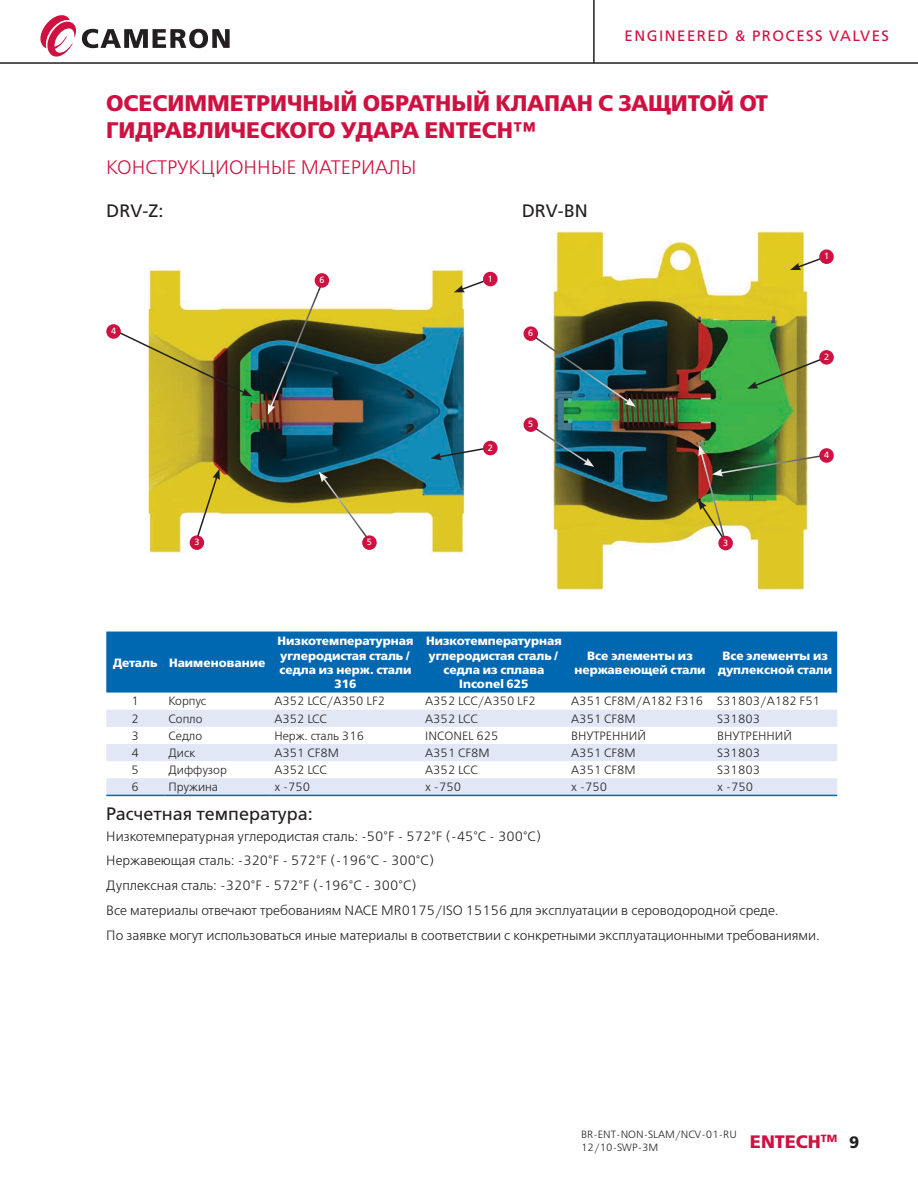
<style>
.page{position:relative;width:918px;height:1188px;background:#fff}
.page>*{position:absolute;margin:0;border:0;box-sizing:border-box;transform-origin:0 0}
.t1{font:22.5px/27px "Free Set Bold C";color:#cf1141}
.t2{font:19.5px "Free Set Light C";color:#cf1141}
.t3{font:18px "Free Set C";color:#231f20}
.t4{font:18px "Free Set Bold C";color:#cf1141}
.t5{font:15px "Free Set C";letter-spacing:.1em;color:#cf1141}
.t6{font:13.5px/24.8px "Free Set Light C";color:#231f20}
.t7{font:12px "Free Set Light C";color:#231f20}
.t8{font:12px/14.4px "Free Set Bold C";color:#fff;text-align:center}
.t9{font:10.5px "Free Set Light C";color:#231f20}
.t10{font:9px "Free Set C";color:#fff}
</style>
<div class="page">
<hr style="left:0;top:62px;width:918px;height:2px;background:#231f20">
<hr style="left:593px;top:0;width:2px;height:63px;background:#231f20">
<svg style="left:40px;top:15px;width:190px;height:42px"></svg>
<img style="left:552px;top:231px;width:257px;height:360px">
<img style="left:147px;top:268px;width:319px;height:286px">
<svg style="left:116px;top:329px;width:136px;height:67px"></svg>
<div style="left:106px;top:324px;width:15px;height:15px;background:#cf1141;border-radius:50%"></div>
<svg style="left:194px;top:469px;width:26px;height:74px"></svg>
<div style="left:190px;top:535px;width:14px;height:15px;background:#cf1141;border-radius:50%"></div>
<svg style="left:319px;top:472px;width:52px;height:71px"></svg>
<div style="left:362px;top:535px;width:15px;height:15px;background:#cf1141;border-radius:50%"></div>
<img style="left:268px;top:282px;width:55px;height:133px">
<div style="left:315px;top:273px;width:14px;height:15px;background:#cf1141;border-radius:50%"></div>
<svg style="left:454px;top:276px;width:40px;height:16px"></svg>
<div style="left:483px;top:272px;width:15px;height:14px;background:#cf1141;border-radius:50%"></div>
<svg style="left:431px;top:446px;width:63px;height:14px"></svg>
<div style="left:483px;top:441px;width:15px;height:14px;background:#cf1141;border-radius:50%"></div>
<img style="left:535px;top:333px;width:101px;height:74px">
<div style="left:524px;top:326px;width:14px;height:15px;background:#cf1141;border-radius:50%"></div>
<svg style="left:535px;top:424px;width:59px;height:43px"></svg>
<div style="left:524px;top:417px;width:14px;height:15px;background:#cf1141;border-radius:50%"></div>
<svg style="left:790px;top:254px;width:40px;height:16px"></svg>
<div style="left:819px;top:249px;width:15px;height:15px;background:#cf1141;border-radius:50%"></div>
<svg style="left:747px;top:355px;width:73px;height:34px"></svg>
<div style="left:819px;top:350px;width:15px;height:15px;background:#cf1141;border-radius:50%"></div>
<svg style="left:819px;top:448px;width:15px;height:15px"></svg>
<svg style="left:698px;top:445px;width:132px;height:100px"></svg>
<div style="left:718px;top:536px;width:15px;height:14px;background:#cf1141;border-radius:50%"></div>
<div style="left:106px;top:632px;width:731px;height:61px;background:#0067b1"></div>
<svg style="left:106px;top:710px;width:731px;height:85px;fill:#e1e7f5"></svg>
<hr style="left:106px;top:795px;width:58px;height:1px;background:#0067b1">
<hr style="left:164px;top:795px;width:106px;height:1px;background:#0067b1">
<hr style="left:270px;top:795px;width:151px;height:1px;background:#0067b1">
<hr style="left:421px;top:795px;width:146px;height:1px;background:#0067b1">
<hr style="left:567px;top:795px;width:146px;height:1px;background:#0067b1">
<hr style="left:713px;top:795px;width:124px;height:1px;background:#0067b1">
<p class="t5" style="left:625px;top:28px;width:266px">ENGINEERED &amp; PROCESS VALVES</p>
<h1 class="t1" style="left:106px;top:90px;width:35px">Осесимметри</h1>
<h1 class="t1" style="left:287px;top:90px;width:123px">чный обратн</h1>
<h1 class="t1" style="left:106px;top:90px;width:663px;text-indent:345px">ый клапан С ЗАЩИТОЙ ОТ<br>ГИДРАВЛИЧЕСКОГО УДАРА ENTECH™</h1>
<h2 class="t2" style="left:106px;top:157px;width:38px">КОНСТР</h2>
<h2 class="t2" style="left:177px;top:157px;width:80px">УКЦИОННЫЕ</h2>
<h2 class="t2" style="left:301px;top:157px;width:14px">МАТЕРИАЛЫ</h2>
<h3 class="t3" style="left:106px;top:201px;width:59px">DRV-Z:</h3>
<h3 class="t3" style="left:522px;top:201px;width:68px">DRV-BN</h3>
<p class="t10" style="left:111px;top:326px;width:7px">4</p>
<p class="t10" style="left:319px;top:275px;width:7px">6</p>
<p class="t10" style="left:488px;top:274px;width:7px">1</p>
<p class="t10" style="left:194px;top:537px;width:7px">3</p>
<p class="t10" style="left:367px;top:537px;width:7px">5</p>
<p class="t10" style="left:488px;top:443px;width:7px">2</p>
<p class="t10" style="left:528px;top:328px;width:7px">6</p>
<p class="t10" style="left:528px;top:419px;width:7px">5</p>
<p class="t10" style="left:723px;top:538px;width:7px">3</p>
<p class="t10" style="left:824px;top:251px;width:7px">1</p>
<p class="t10" style="left:824px;top:352px;width:7px">2</p>
<p class="t10" style="left:824px;top:450px;width:7px">4</p>
<p class="t8" style="left:113px;top:655px;width:154px">Деталь Наименование</p>
<p class="t8" style="left:278px;top:634px;width:137px">Низкотемпературная углеродистая сталь / седла из нерж. стали<br>316</p>
<p class="t8" style="left:426px;top:634px;width:137px">Низкотемпературная углеродистая сталь / седла из сплава<br>Inconel 625</p>
<p class="t8" style="left:574px;top:648px;width:133px">Все элементы из нержавеющей стали</p>
<p class="t8" style="left:718px;top:648px;width:116px">Все элементы из дуплексной стали</p>
<p class="t7" style="left:132px;top:695px;width:9px">1</p>
<p class="t7" style="left:169px;top:695px;width:39px">Корпус</p>
<p class="t7" style="left:274px;top:695px;width:112px">A352 LCC/A350 LF2</p>
<p class="t7" style="left:425px;top:695px;width:112px">A352 LCC/A350 LF2</p>
<p class="t7" style="left:571px;top:695px;width:250px">A351 CF8M/A182 F316 S31803/A182 F51</p>
<p class="t7" style="left:132px;top:712px;width:9px">2</p>
<p class="t7" style="left:169px;top:712px;width:35px">Сопло</p>
<p class="t7" style="left:274px;top:712px;width:54px">A352 LCC</p>
<p class="t7" style="left:425px;top:712px;width:54px">A352 LCC</p>
<p class="t7" style="left:571px;top:712px;width:66px">A351 CF8M</p>
<p class="t7" style="left:717px;top:712px;width:44px">S31803</p>
<p class="t7" style="left:132px;top:729px;width:9px">3</p>
<p class="t7" style="left:169px;top:729px;width:35px">Седло</p>
<p class="t7" style="left:274px;top:729px;width:91px">Нерж. сталь 316</p>
<p class="t7" style="left:425px;top:729px;width:75px">INCONEL 625</p>
<p class="t7" style="left:571px;top:729px;width:31px">ВНУТРЕННИЙ</p>
<p class="t7" style="left:717px;top:729px;width:31px">ВНУТРЕННИЙ</p>
<p class="t7" style="left:132px;top:746px;width:9px">4</p>
<p class="t7" style="left:169px;top:746px;width:28px">Диск</p>
<p class="t7" style="left:274px;top:746px;width:66px">A351 CF8M</p>
<p class="t7" style="left:425px;top:746px;width:66px">A351 CF8M</p>
<p class="t7" style="left:571px;top:746px;width:66px">A351 CF8M</p>
<p class="t7" style="left:717px;top:746px;width:44px">S31803</p>
<p class="t7" style="left:132px;top:764px;width:9px">5</p>
<p class="t7" style="left:169px;top:764px;width:60px">Диффузор</p>
<p class="t7" style="left:274px;top:764px;width:54px">A352 LCC</p>
<p class="t7" style="left:425px;top:764px;width:54px">A352 LCC</p>
<p class="t7" style="left:571px;top:764px;width:66px">A351 CF8M</p>
<p class="t7" style="left:717px;top:764px;width:44px">S31803</p>
<p class="t7" style="left:132px;top:781px;width:9px">6</p>
<p class="t7" style="left:169px;top:781px;width:51px">П ружина</p>
<p class="t7" style="left:274px;top:781px;width:37px">x -750</p>
<p class="t7" style="left:425px;top:781px;width:37px">x -750</p>
<p class="t7" style="left:571px;top:781px;width:37px">x -750</p>
<p class="t7" style="left:717px;top:781px;width:37px">x -750</p>
<h3 class="t3" style="left:106px;top:804px;width:208px">Расчетная температура:</h3>
<p class="t6" style="left:106px;top:824px;width:715px">Н изкотемпературная углеродистая сталь: -50°F - 572°F (-45°C - 300°C)<br>Нержавеющая сталь: -320°F - 572°F (-196°C - 300°C)<br>Дуплексная сталь: -320°F - 572°F (-196°C - 300°C)<br>Все материалы отвечают требованиям NACE MR0175/ISO 15156 для эксплуатации в сероводородной среде.<br>П о заявке могут использоваться иные материалы в соответствии с конкретными эксплуатационными требованиями.</p>
<p class="t9" style="left:581px;top:1129px;width:157px">BR-ENT-NON-SLAM/NCV-01-RU</p>
<h3 class="t4" style="left:750px;top:1131px;width:89px">ENTECH<sup>TM</sup></h3>
<p class="t9" style="left:581px;top:1142px;width:79px">12/10-SWP-3M</p>
</div>
